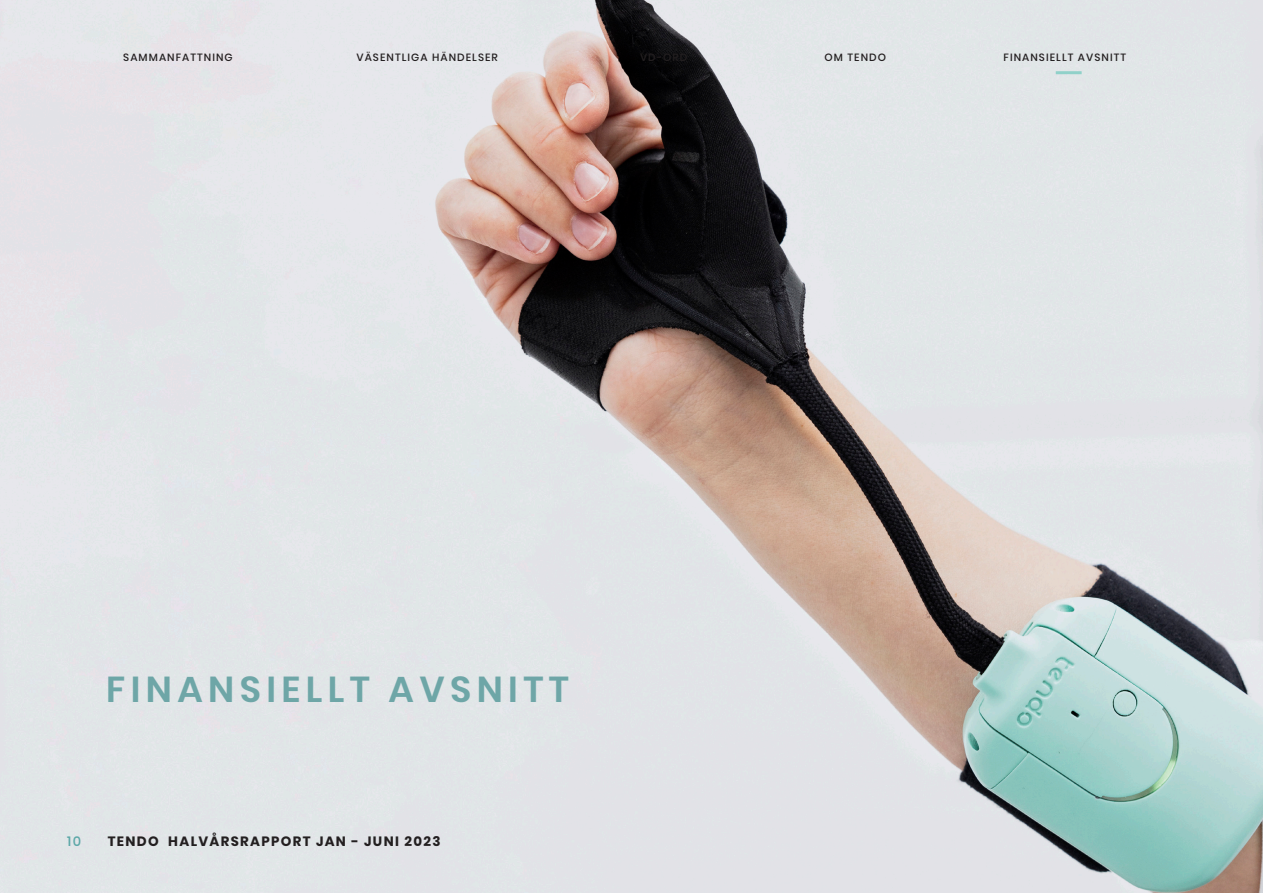
<style>
.page{position:relative;width:1263px;height:893px;background:#fff}
.page>*{position:absolute;margin:0;border:0;box-sizing:border-box;transform-origin:0 0}
.t1{font:600 36px "Poppins";letter-spacing:.15em;color:#6ea6a7}
.t2{font:700 13.5px "Poppins";letter-spacing:.1em;color:#231f20}
.t3{font:500 13.5px "Poppins";color:#5da8a8}
.t4{font:500 10.5px "Poppins";letter-spacing:.1em;color:#231f20}
</style>
<div class="page">
<img style="left:0;top:0;width:1263px;height:893px">
<hr style="left:1056px;top:71px;width:26px;height:3px;background:#90d1c9">
<p class="t4" style="left:123px;top:51px;width:111px">SAMMANFATTNING</p>
<p class="t4" style="left:356px;top:51px;width:143px">VÄSENTLIGA HÄNDELSER</p>
<p class="t4" style="left:640px;top:51px;width:49px">VD-ORD</p>
<p class="t4" style="left:824px;top:51px;width:63px">OM TENDO</p>
<p class="t4" style="left:1003px;top:51px;width:124px">FINANSIELLT AVSNITT</p>
<p class="t1" style="left:106px;top:669px;width:464px">FINANSIELLT AVSNITT</p>
<p class="t3" style="left:67px;top:834px;width:15px">10</p>
<p class="t2" style="left:108px;top:834px;width:334px">TENDO HALVÅRSRAPPORT JAN - JUNI 2023</p>
</div>
